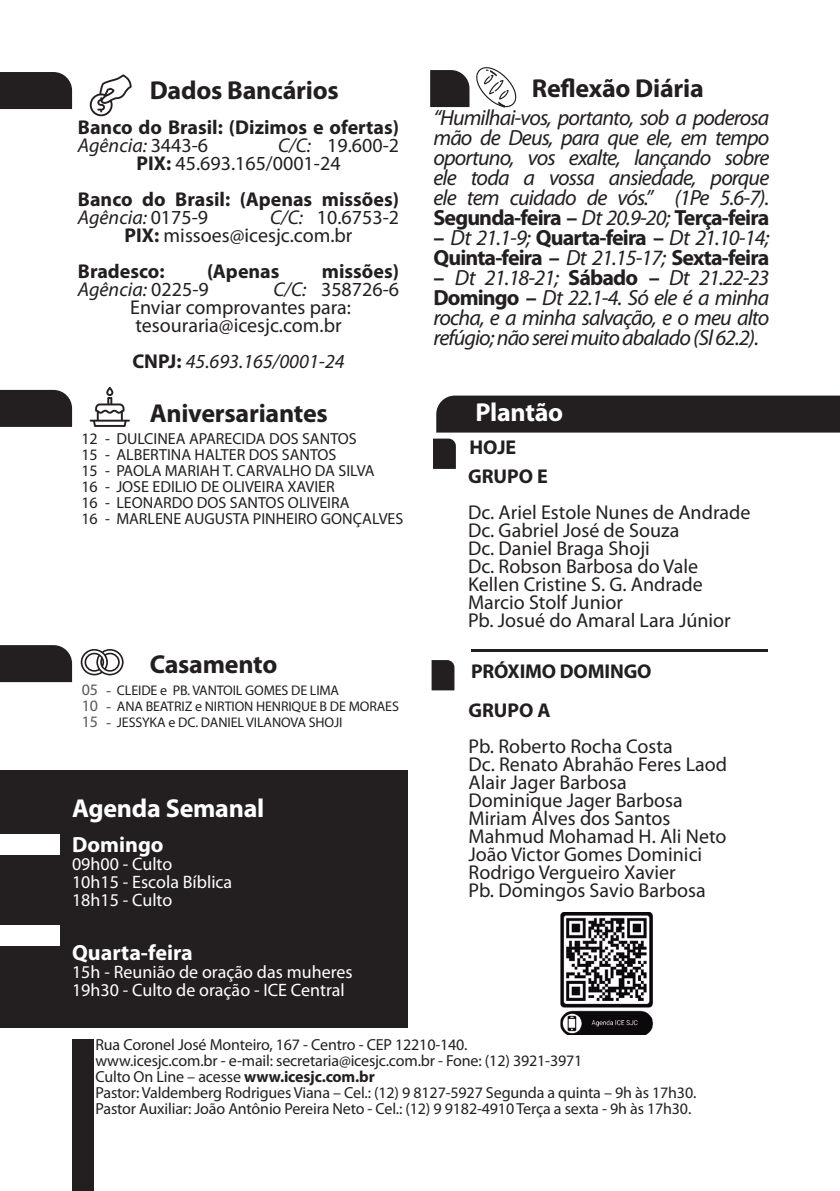
<style>
.page{position:relative;width:840px;height:1191px;background:#fff}
.page>*{position:absolute;margin:0;border:0;box-sizing:border-box;transform-origin:0 0}
.t1{font:700 26px "Myriad Pro";letter-spacing:-.01em;color:#231f20}
.t2{font:700 26px "Myriad Pro";letter-spacing:-.01em;color:#fff}
.t3{font:italic 22px/20px "Myriad Pro";letter-spacing:-.04em;color:#231f20;text-align:justify}
.t4{font:700 22px/20px "Myriad Pro";letter-spacing:-.04em;color:#231f20}
.t5{font:700 22px "Myriad Pro";color:#fff}
.t6{font:20px/18px "Myriad Pro";color:#231f20}
.t7{font:700 20px/18px "Myriad Pro";color:#231f20}
.t8{font:italic 20px "Myriad Pro";color:#231f20}
.t9{font:18px/18px "Myriad Pro";color:#fff}
.t10{font:16px/16px "Myriad Pro";letter-spacing:-.01em;color:#231f20}
.t11{font:16px/16px "Myriad Pro";color:#57585a;text-align:justify}
.t12{font:14px/16px "Myriad Pro";letter-spacing:-.01em;color:#231f20}
.s1{font-weight:400;font-style:italic}
.s2{font-weight:400}
.s3{font-style:italic}
.s4{font-weight:700}
.s5{font-style:normal}
.s6{font-weight:700;font-style:normal}
</style>
<div class="page">
<div style="left:436px;top:395px;width:403px;height:37px;background:#231f20"></div>
<div style="left:0;top:770px;width:408px;height:258px;background:#231f20"></div>
<div style="left:0;top:72px;width:72px;height:37px;background:#231f20"></div>
<div style="left:0;top:390px;width:72px;height:37px;background:#231f20"></div>
<svg style="left:90px;top:387px;width:40px;height:40px"></svg>
<hr style="left:471px;top:649px;width:296px;height:2px;background:#231f20">
<svg style="left:81px;top:649px;width:42px;height:26px"></svg>
<div style="left:0;top:834px;width:60px;height:20px;background:#fff"></div>
<div style="left:0;top:925px;width:60px;height:20px;background:#fff"></div>
<svg style="left:433px;top:438px;width:22px;height:31px"></svg>
<svg style="left:431px;top:660px;width:23px;height:30px"></svg>
<div style="left:72px;top:1038px;width:22px;height:153px;background:#231f20"></div>
<svg style="left:476px;top:67px;width:40px;height:41px"></svg>
<svg style="left:430px;top:70px;width:39px;height:37px"></svg>
<svg style="left:90px;top:74px;width:41px;height:42px"></svg>
<div style="left:0;top:645px;width:72px;height:37px;background:#231f20"></div>
<img style="left:560px;top:912px;width:93px;height:123px">
<h1 class="t1" style="left:150px;top:73px;width:190px">Dados Bancários</h1>
<p class="t7" style="left:78px;top:118px;width:322px">Banco do Brasil: (Dizimos e ofertas)<br><span class="s1">Agência:</span> <span class="s2">3443-6</span></p>
<p class="t6" style="left:136px;top:136px;width:264px;text-indent:142px"><span class="s3">C/C:</span> 19.600-2<br><span class="s4">PIX:</span> 45.693.165/0001-24</p>
<p class="t7" style="left:78px;top:190px;width:322px">Banco do Brasil: (Apenas missões)<br><span class="s1">Agência:</span> <span class="s2">0175-9</span></p>
<p class="t6" style="left:124px;top:208px;width:276px;text-indent:145px"><span class="s3">C/C:</span> 10.6753-2<br><span class="s4">PIX:</span> missoes@icesjc.com.br</p>
<p class="t7" style="left:78px;top:262px;width:88px">Bradesco:</p>
<p class="t7" style="left:207px;top:262px;width:74px">(Apenas</p>
<p class="t7" style="left:322px;top:262px;width:79px">missões)</p>
<p class="t8" style="left:78px;top:277px;width:132px">Agência: <span class="s5">0225-9</span></p>
<p class="t6" style="left:130px;top:280px;width:270px;text-indent:143px"><span class="s3">C/C:</span> 358726-6<br>Enviar comprovantes para: tesouraria@icesjc.com.br</p>
<p class="t8" style="left:132px;top:349px;width:214px"><span class="s6">CNPJ:</span> 45.693.165/0001-24</p>
<p class="t10" style="left:81px;top:430px;width:18px;text-align:justify">12<br>15<br>15<br>16<br>16<br>16</p>
<h1 class="t1" style="left:150px;top:396px;width:179px">Aniversariantes</h1>
<p class="t10" style="left:105px;top:430px;width:253px">- DULCINEA APARECIDA DOS SANTOS</p>
<p class="t10" style="left:105px;top:446px;width:233px">- ALBERTINA HALTER DOS SANTOS</p>
<p class="t10" style="left:105px;top:462px;width:271px">- PAOLA MARIAH T. CARVALHO DA SILVA</p>
<p class="t10" style="left:105px;top:478px;width:231px">- JOSE EDILIO DE OLIVEIRA XAVIER</p>
<p class="t10" style="left:105px;top:494px;width:246px">- LEONARDO DOS SANTOS OLIVEIRA</p>
<p class="t10" style="left:105px;top:510px;width:299px">- MARLENE AUGUSTA PINHEIRO GONÇALVES</p>
<h1 class="t1" style="left:150px;top:647px;width:129px">Casamento</h1>
<p class="t11" style="left:82px;top:681px;width:18px">05<br>10<br>15</p>
<p class="t12" style="left:117px;top:682px;width:283px">CLEIDE e PB. VANTOIL GOMES DE LIMA<br>ANA BEATRIZ e NIRTION HENRIQUE B DE MORAES<br>JESSYKA e DC. DANIEL VILANOVA SHOJI</p>
<h1 class="t2" style="left:72px;top:791px;width:194px">Agenda Semanal</h1>
<h2 class="t5" style="left:72px;top:830px;width:93px">Domingo</h2>
<p class="t9" style="left:72px;top:854px;width:162px">09h00 - Culto<br>10h15 - Escola Bíblica<br>18h15 - Culto</p>
<h2 class="t5" style="left:72px;top:938px;width:122px">Quarta-feira</h2>
<p class="t9" style="left:72px;top:962px;width:282px">15h - Reunião de oração das muheres<br>19h30 - Culto de oração - ICE Central</p>
<h1 class="t1" style="left:531px;top:72px;width:173px">Reflexão Diária</h1>
<h2 class="t3" style="left:433px;top:107px;width:337px">“Humilhai-vos, portanto, sob a poderosa mão de Deus, para que ele, em tempo oportuno, vos exalte, lançando sobre ele toda a vossa ansiedade, porque ele tem cuidado de vós.” (1Pe 5.6-7).<br><span class="s6">Segunda-feira –</span> Dt 20.9-20; <span class="s6">Terça-feira</span></h2>
<h2 class="t4" style="left:433px;top:226px;width:337px">– <span class="s1">Dt 21.1-9;</span> Quarta-feira – <span class="s1">Dt 21.10-14;<br></span>Quinta-feira – <span class="s1">Dt 21.15-17;</span> Sexta-feira</h2>
<h2 class="t3" style="left:433px;top:267px;width:337px"><span class="s6">–</span> Dt 21.18-21; <span class="s6">Sábado –</span> Dt 21.22-23<br><span class="s6">Domingo –</span> Dt 22.1-4. Só ele é a minha rocha, e a minha salvação, e o meu alto refúgio; não serei muito abalado (Sl 62.2).</h2>
<h1 class="t2" style="left:475px;top:395px;width:89px">Plantão</h1>
<p class="t7" style="left:469px;top:437px;width:48px">HOJE</p>
<p class="t7" style="left:467px;top:467px;width:81px">GRUPO E</p>
<p class="t6" style="left:467px;top:503px;width:284px">Dc. Ariel Estole Nunes de Andrade<br>Dc. Gabriel José de Souza<br>Dc. Daniel Braga Shoji<br>Dc. Robson Barbosa do Vale<br>Kellen Cristine S. G. Andrade<br>Marcio Stolf Junior<br>Pb. Josué do Amaral Lara Júnior</p>
<p class="t7" style="left:471px;top:662px;width:182px">PRÓXIMO DOMINGO</p>
<p class="t7" style="left:468px;top:701px;width:84px">GRUPO A</p>
<p class="t6" style="left:468px;top:737px;width:260px">Pb. Roberto Rocha Costa<br>Dc. Renato Abrahão Feres Laod<br>Alair Jager Barbosa<br>Dominique Jager Barbosa<br>Miriam Alves dos Santos<br>Mahmud Mohamad H. Ali Neto<br>João Victor Gomes Dominici<br>Rodrigo Vergueiro Xavier<br>Pb. Domingos Savio Barbosa</p>
<p class="t10" style="left:95px;top:1036px;width:602px">Rua Coronel José Monteiro, 167 - Centro - CEP 12210-140.<br>www.icesjc.com.br - e-mail: secretaria@icesjc.com.br - Fone: (12) 3921-3971<br>Culto On Line – acesse <span class="s4">www.icesjc.com.br<br></span>Pastor: Valdemberg Rodrigues Viana – Cel.: (12) 9 8127-5927 Segunda a quinta – 9h às 17h30.<br>Pastor Auxiliar: João Antônio Pereira Neto - Cel.: (12) 9 9182-4910 Terça a sexta - 9h às 17h30.</p>
</div>
